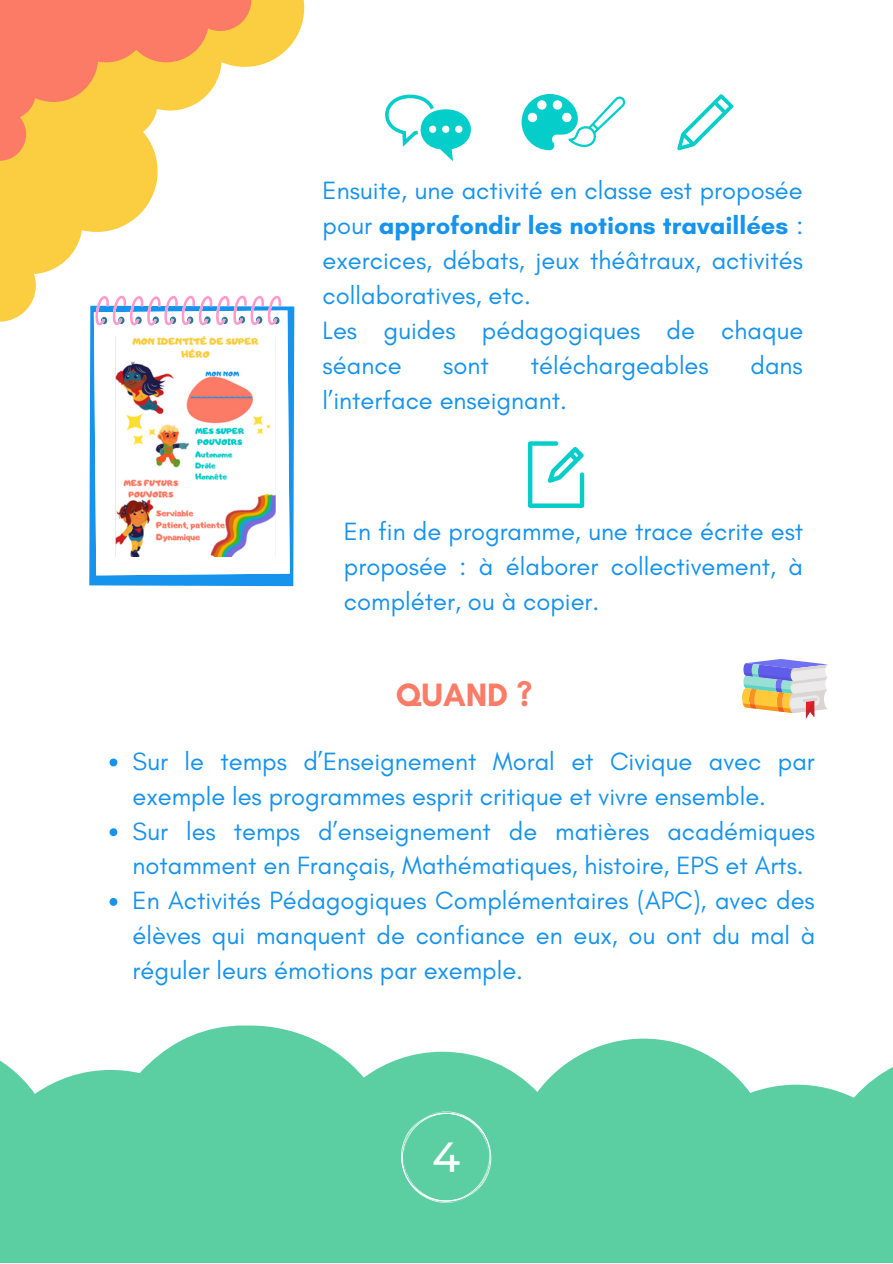
<style>
.page{position:relative;width:893px;height:1264px;background:#fff}
.page>*{position:absolute;margin:0;border:0;box-sizing:border-box;transform-origin:0 0}
.t1{font:500 42px "Montserrat";color:#fff}
.t2{font:700 33px "Glacial Indifference";color:#fb7b66}
.t3{font:25.5px/34.8px "Glacial Indifference";color:#1693ed;text-align:justify}
.s1{font-weight:700}
</style>
<div class="page">
<svg style="left:0;top:0;width:304px;height:321px"></svg>
<svg style="left:0;top:0;width:251px;height:161px"></svg>
<svg style="left:0;top:1025px;width:892px;height:237px;fill:#5bcfa2"></svg>
<svg style="left:400px;top:1110px;width:91px;height:95px;background:#64d1a7"></svg>
<svg style="left:109px;top:758px;width:8px;height:8px"></svg>
<svg style="left:109px;top:828px;width:8px;height:8px"></svg>
<svg style="left:109px;top:898px;width:8px;height:7px"></svg>
<svg style="left:742px;top:659px;width:86px;height:59px"></svg>
<svg style="left:385px;top:95px;width:86px;height:66px"></svg>
<svg style="left:677px;top:94px;width:56px;height:56px"></svg>
<svg style="left:521px;top:94px;width:104px;height:56px"></svg>
<svg style="left:528px;top:441px;width:56px;height:67px"></svg>
<svg style="left:89px;top:306px;width:205px;height:280px;background:#279bee"></svg>
<svg style="left:94px;top:310px;width:196px;height:265px"></svg>
<svg style="left:95px;top:296px;width:186px;height:29px"></svg>
<img style="left:116px;top:337px;width:159px;height:219px">
<p class="t3" style="left:322px;top:173px;width:482px">Ensuite, une activité en classe est proposée pour <span class="s1">approfondir les notions travaillées</span> : exercices, débats, jeux théâtraux, activités collaboratives, etc.</p>
<p class="t3" style="left:322px;top:312px;width:482px">Les guides pédagogiques de chaque séance</p>
<p class="t3" style="left:443px;top:347px;width:47px">sont</p>
<p class="t3" style="left:530px;top:347px;width:179px">téléchargeables</p>
<p class="t3" style="left:750px;top:347px;width:54px">dans</p>
<p class="t3" style="left:322px;top:382px;width:246px">l’interface enseignant.</p>
<p class="t3" style="left:344px;top:514px;width:461px">En fin de programme, une trace écrite est proposée : à élaborer collectivement, à compléter, ou à copier.</p>
<p class="t2" style="left:396px;top:674px;width:138px">QUAND ?</p>
<p class="t3" style="left:133px;top:743px;width:683px">Sur le temps d’Enseignement Moral et Civique avec par exemple les programmes esprit critique et vivre ensemble.</p>
<p class="t3" style="left:133px;top:813px;width:684px">Sur les temps d’enseignement de matières académiques notamment en Français, Mathématiques, histoire, EPS et Arts.</p>
<p class="t3" style="left:133px;top:882px;width:684px">En Activités Pédagogiques Complémentaires (APC), avec des élèves qui manquent de confiance en eux, ou ont du mal à réguler leurs émotions par exemple.</p>
<p class="t1" style="left:432px;top:1131px;width:30px">4</p>
</div>
